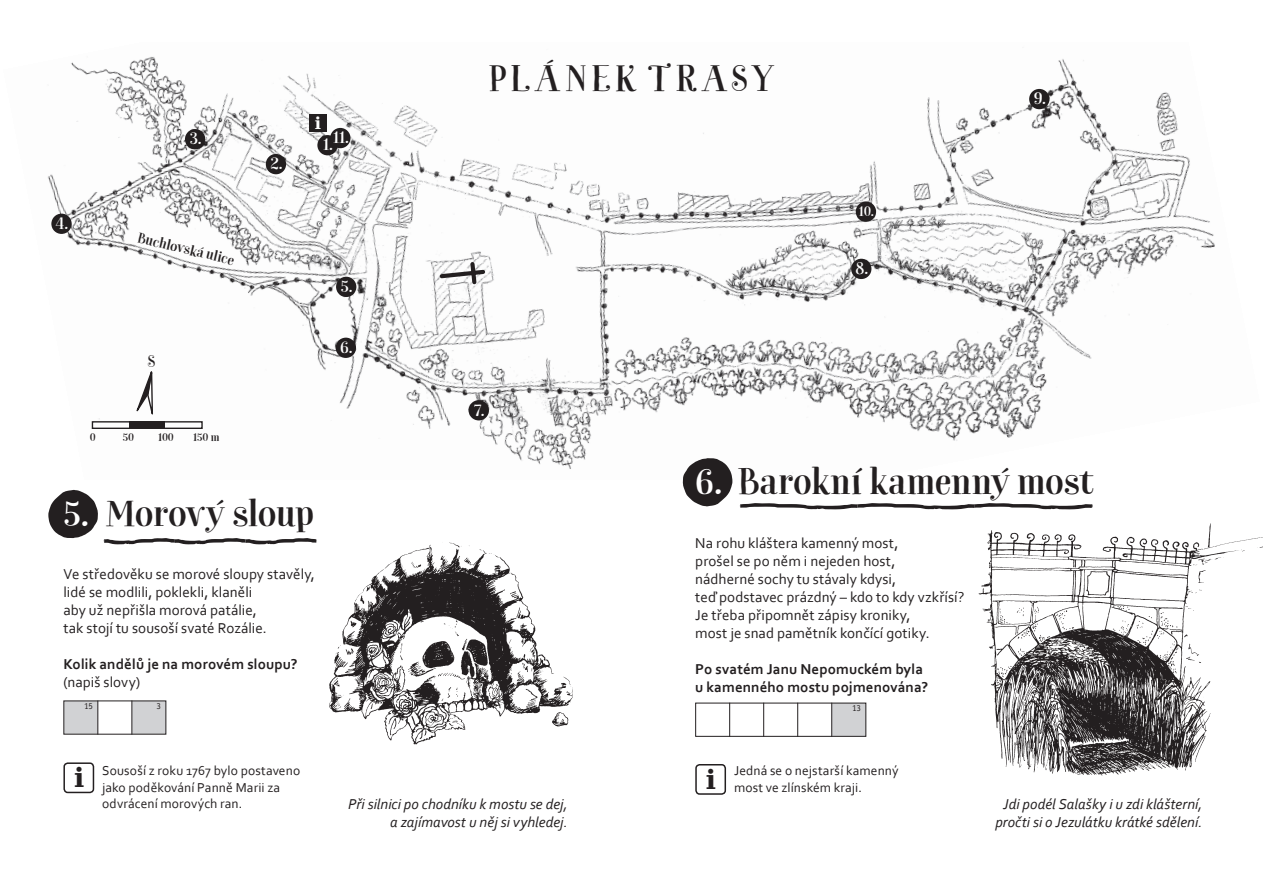
<style>
.page{position:relative;width:1263px;height:893px;background:#fff}
.page>*{position:absolute;margin:0;border:0;box-sizing:border-box;transform-origin:0 0}
.zastávka{font:900 36px "Bach";letter-spacing:.005em;color:#231f20}
.zastávka-2{font:900 36px "Bach";letter-spacing:-.015em;color:#231f20}
.zastávka-3{font:900 36px "Bach";letter-spacing:.115em;color:#231f20}
.zastávka-4{font:700 27px "DejaVu Serif";color:#231f20}
.t1{font:900 16.65px "Bach";color:#fff}
.t2{font:700 16.65px "DejaVu Serif";color:#fff}
.t3{font:900 16.65px "Bach";color:#231f20}
.text{font:15px "Corbel";letter-spacing:.005em;color:#231f20}
.text-2{font:italic 15px "Corbel";color:#231f20}
.text-3{font:700 15px/18px "Corbel";letter-spacing:.005em;color:#231f20}
.t4{font:900 13.8px "Bach";color:#231f20}
.t5{font:900 13.8px "Bach";color:#fff}
.info{font:13.5px/16.2px "Corbel";letter-spacing:.01em;color:#231f20}
.t6{font:900 11.1px "Bach";color:#231f20}
.t7{font:9px "Officina San Itc TEE";color:#231f20}
.s1{color:#fff}
</style>
<div class="page">
<img style="left:47px;top:56px;width:1168px;height:423px">
<div style="left:51px;top:214px;width:21px;height:20px;background:#231f20;border-radius:50%"></div>
<div style="left:185px;top:129px;width:20px;height:20px;background:#231f20;border-radius:50%"></div>
<div style="left:266px;top:154px;width:20px;height:20px;background:#231f20;border-radius:50%"></div>
<div style="left:336px;top:277px;width:20px;height:20px;background:#231f20;border-radius:50%"></div>
<div style="left:336px;top:338px;width:20px;height:20px;background:#231f20;border-radius:50%"></div>
<div style="left:469px;top:400px;width:20px;height:20px;background:#231f20;border-radius:50%"></div>
<div style="left:851px;top:259px;width:20px;height:20px;background:#231f20;border-radius:50%"></div>
<div style="left:1029px;top:89px;width:20px;height:20px;background:#231f20;border-radius:50%"></div>
<div style="left:856px;top:201px;width:20px;height:21px;background:#231f20;border-radius:50%"></div>
<div style="left:317px;top:135px;width:21px;height:20px;background:#231f20;border-radius:50%"></div>
<div style="left:330px;top:128px;width:20px;height:20px;background:#231f20;border-radius:50%"></div>
<div style="left:92px;top:421px;width:111px;height:8px;border:1px solid #231f20"></div>
<div style="left:129px;top:422px;width:36px;height:6px;background:#231f20"></div>
<div style="left:310px;top:114px;width:17px;height:17px;background:#231f20"></div>
<svg style="left:131px;top:370px;width:23px;height:52px"></svg>
<svg style="left:437px;top:259px;width:51px;height:28px"></svg>
<svg style="left:683px;top:458px;width:49px;height:48px"></svg>
<svg style="left:48px;top:490px;width:50px;height:48px"></svg>
<img style="left:329px;top:542px;width:244px;height:203px">
<img style="left:978px;top:523px;width:285px;height:253px">
<div style="left:132px;top:701px;width:34px;height:33px;background:#d1d2d4"></div>
<div style="left:64px;top:701px;width:34px;height:33px;background:#d1d2d4"></div>
<hr style="left:97px;top:700px;width:1px;height:34px;background:#231f20">
<hr style="left:131px;top:700px;width:1px;height:34px;background:#231f20">
<div style="left:832px;top:703px;width:33px;height:33px;background:#d1d2d4"></div>
<div style="left:695px;top:703px;width:171px;height:34px;border:1px solid #231f20"></div>
<hr style="left:729px;top:703px;width:1px;height:34px;background:#231f20">
<hr style="left:763px;top:703px;width:1px;height:34px;background:#231f20">
<hr style="left:797px;top:703px;width:1px;height:34px;background:#231f20">
<hr style="left:831px;top:703px;width:1px;height:34px;background:#231f20">
<svg style="left:740px;top:503px;width:353px;height:7px"></svg>
<svg style="left:104px;top:538px;width:213px;height:7px"></svg>
<div style="left:63px;top:762px;width:31px;height:31px;border:2px solid #231f20;border-radius:4px"></div>
<div style="left:695px;top:764px;width:31px;height:31px;border:2px solid #231f20;border-radius:4px"></div>
<p class="t1" style="left:56px;top:214px;width:14px">4.</p>
<p class="t1" style="left:190px;top:129px;width:14px">3.</p>
<p class="t4" style="left:140px;top:229px;width:100px;rotate:14deg">Buchlovská ulice</p>
<p class="t3" style="left:148px;top:352px;width:9px">S</p>
<p class="t6" style="left:90px;top:431px;width:7px">0</p>
<p class="t6" style="left:123px;top:431px;width:13px">50</p>
<p class="t6" style="left:158px;top:431px;width:17px">100</p>
<p class="t6" style="left:193px;top:431px;width:28px">150 m</p>
<p class="t1" style="left:270px;top:154px;width:14px">2.</p>
<p class="t2" style="left:315px;top:110px;width:8px">i</p>
<p class="t1" style="left:323px;top:128px;width:27px">1.11.</p>
<p class="t1" style="left:341px;top:277px;width:13px">5.</p>
<p class="t1" style="left:340px;top:338px;width:14px">6.</p>
<p class="zastávka-2" style="left:63px;top:492px;width:252px"><span class="s1">5.</span> Morový sloup</p>
<p class="text" style="left:63px;top:564px;width:253px">Ve středověku se morové sloupy stavěly,</p>
<p class="text" style="left:63px;top:582px;width:190px">lidé se modlili, poklekli, klaněli</p>
<p class="text" style="left:63px;top:600px;width:195px">aby už nepřišla morová patálie,</p>
<p class="text" style="left:63px;top:618px;width:205px">tak stojí tu sousoší svaté Rozálie.</p>
<p class="text-3" style="left:63px;top:654px;width:236px">Kolik andělů je na morovém sloupu?</p>
<p class="text" style="left:63px;top:672px;width:78px">(napiš slovy)</p>
<p class="zastávka-3" style="left:489px;top:57px;width:287px">PLÁNEK TRASY</p>
<p class="t1" style="left:474px;top:400px;width:12px">7.</p>
<p class="t5" style="left:859px;top:203px;width:17px">10.</p>
<p class="t1" style="left:855px;top:259px;width:14px">8.</p>
<p class="t1" style="left:1034px;top:89px;width:14px">9.</p>
<p class="zastávka" style="left:695px;top:460px;width:400px"><span class="s1">6.</span> Barokní kamenný most</p>
<p class="text" style="left:695px;top:534px;width:205px">Na rohu kláštera kamenný most,</p>
<p class="text" style="left:695px;top:552px;width:202px">prošel se po něm i nejeden host,</p>
<p class="text" style="left:695px;top:570px;width:202px">nádherné sochy tu stávaly kdysi,</p>
<p class="text" style="left:695px;top:588px;width:271px">teď podstavec prázdný – kdo to kdy vzkřísí?</p>
<p class="text" style="left:695px;top:606px;width:217px">Je třeba připomnět zápisy kroniky,</p>
<p class="text" style="left:695px;top:624px;width:236px">most je snad pamětník končící gotiky.</p>
<p class="text-3" style="left:695px;top:659px;width:234px">Po svatém Janu Nepomuckém byla u kamenného mostu pojmenována?</p>
<p class="t7" style="left:84px;top:701px;width:10px">15</p>
<p class="t7" style="left:157px;top:701px;width:6px">3</p>
<p class="t7" style="left:852px;top:703px;width:10px">13</p>
<p class="zastávka-4" style="left:74px;top:756px;width:12px">i</p>
<p class="info" style="left:734px;top:762px;width:166px">Jedná se o nejstarší kamenný</p>
<p class="info" style="left:102px;top:762px;width:199px">Sousoší z roku 1767 bylo postaveno jako poděkování Panně Marii za odvrácení morových ran.</p>
<p class="zastávka-4" style="left:706px;top:758px;width:12px">i</p>
<p class="info" style="left:734px;top:779px;width:129px">most ve zlínském kraji.</p>
<p class="text-2" style="left:348px;top:794px;width:221px">Při silnici po chodníku k mostu se dej,</p>
<p class="text-2" style="left:390px;top:812px;width:179px">a zajímavost u něj si vyhledej.</p>
<p class="text-2" style="left:1003px;top:794px;width:201px">Jdi podél Salašky i u zdi klášterní,</p>
<p class="text-2" style="left:995px;top:812px;width:208px">pročti si o Jezulátku krátké sdělení.</p>
</div>
